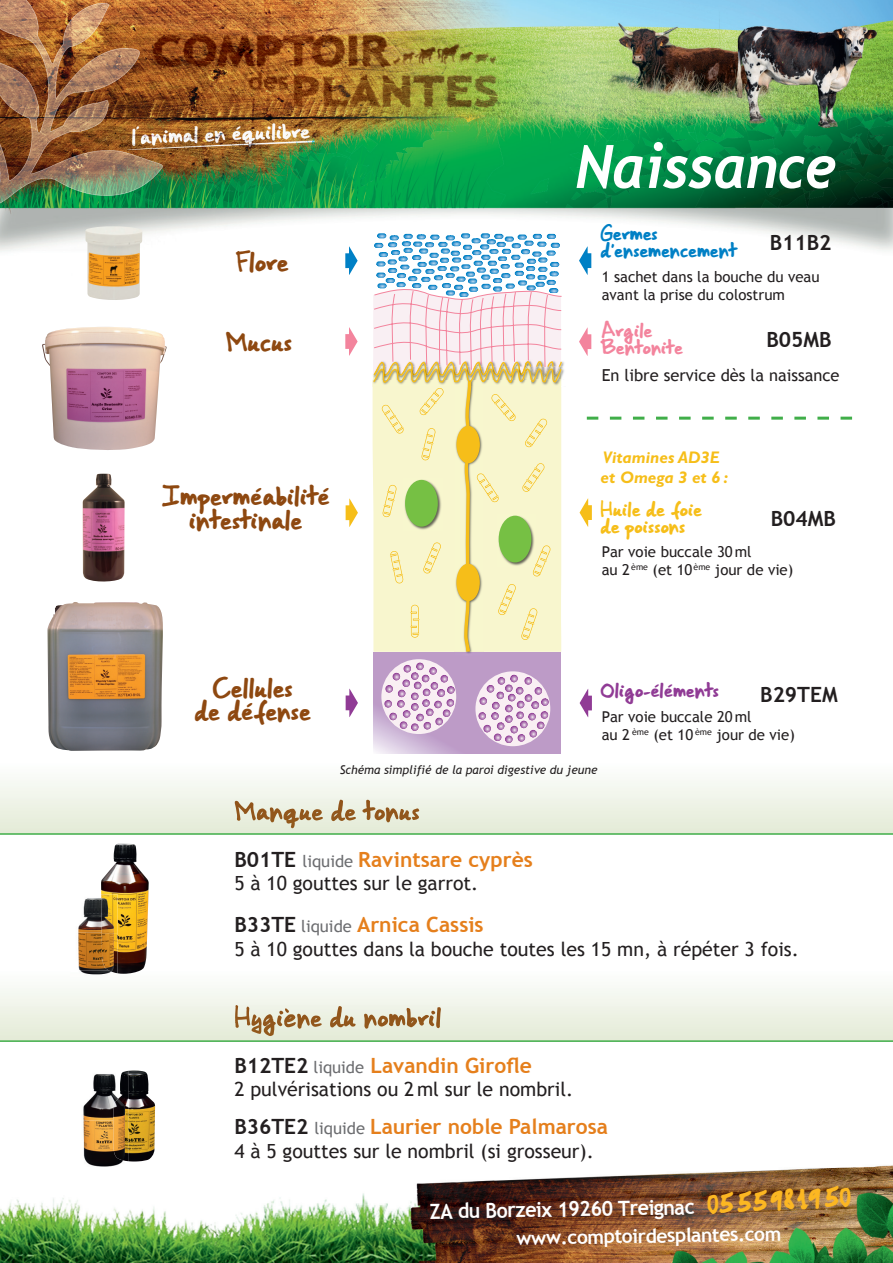
<style>
.page{position:relative;width:893px;height:1263px;background:#fff}
.page>*{position:absolute;margin:0;border:0;box-sizing:border-box;transform-origin:0 0}
.t1{font:italic 700 60px "Trebuchet";letter-spacing:-.015em;color:#fff;scale:.95 1}
.t2{font:25.5px "Gorri Sans";color:#fcb722}
.t3{font:700 21px "Trebuchet MS";color:#e57f1c}
.t4{font:700 21px "Trebuchet MS";color:#fff;scale:.94 1}
.t5{font:700 21px "Trebuchet MS";color:#231f20}
.t6{font:19.5px "Trebuchet MS";color:#231f20}
.t7{font:19.5px/23.4px "Gorri Sans";color:#8e4810;text-align:center}
.t8{font:700 19.5px "Trebuchet MS";color:#fff}
.t9{font:italic 700 16.8px/20.2px "Gill Sans Std";color:#f6be19}
.t10{font:16.5px "Trebuchet MS";color:#231f20}
.t11{font:15px/18px "Trebuchet MS";color:#231f20}
.t12{font:14.55px/17.4px "Gorri Sans";color:#0080c5}
.t13{font:14.55px/17.4px "Gorri Sans";color:#f6be19}
.t14{font:14.55px/17.4px "Gorri Sans";color:#f3849d}
.t15{font:14.55px "Gorri Sans";color:#903b95}
.t16{font:italic 12px "Trebuchet MS";color:#231f20}
.s1{color:#231f20}
.s2{font-weight:400;font-size:16.5px;color:#6c6d70}
</style>
<div class="page">
<img style="left:0;top:0;width:893px;height:1263px">
<div style="left:373px;top:652px;width:188px;height:101px;background:#bd9bc7"></div>
<svg style="left:373px;top:703px;width:83px;height:50px"></svg>
<img style="left:565px;top:359px;width:1px;height:20px">
<svg style="left:381px;top:659px;width:75px;height:75px"></svg>
<svg style="left:384px;top:663px;width:71px;height:68px"></svg>
<svg style="left:475px;top:671px;width:75px;height:75px"></svg>
<svg style="left:478px;top:675px;width:71px;height:68px"></svg>
<svg style="left:372px;top:233px;width:193px;height:419px"></svg>
<svg style="left:345px;top:327px;width:13px;height:29px"></svg>
<svg style="left:346px;top:499px;width:12px;height:28px"></svg>
<svg style="left:346px;top:689px;width:12px;height:28px"></svg>
<svg style="left:580px;top:689px;width:12px;height:28px"></svg>
<svg style="left:580px;top:498px;width:12px;height:29px"></svg>
<svg style="left:579px;top:327px;width:12px;height:29px"></svg>
<svg style="left:579px;top:246px;width:12px;height:29px"></svg>
<svg style="left:345px;top:247px;width:13px;height:28px"></svg>
<img style="left:113px;top:1070px;width:42px;height:91px">
<img style="left:0;top:763px;width:893px;height:70px">
<img style="left:235px;top:800px;width:184px;height:28px">
<hr style="left:0;top:833px;width:893px;height:2px;background:#40ae49">
<img style="left:0;top:970px;width:893px;height:70px">
<img style="left:235px;top:1005px;width:206px;height:31px">
<hr style="left:0;top:1040px;width:893px;height:2px;background:#40ae49">
<img style="left:82px;top:1071px;width:47px;height:99px">
<img style="left:101px;top:844px;width:48px;height:130px">
<img style="left:70px;top:894px;width:31px;height:38px">
<img style="left:70px;top:932px;width:31px;height:38px">
<img style="left:70px;top:970px;width:48px;height:7px">
<img style="left:101px;top:894px;width:17px;height:79px">
<svg style="left:587px;top:417px;width:265px;height:3px"></svg>
<img style="left:47px;top:602px;width:116px;height:149px">
<img style="left:42px;top:327px;width:125px;height:124px">
<img style="left:85px;top:226px;width:57px;height:75px">
<img style="left:83px;top:474px;width:42px;height:109px">
<p class="t7" style="left:235px;top:252px;width:55px">Flore</p>
<p class="t7" style="left:226px;top:333px;width:68px">Mucus</p>
<p class="t7" style="left:162px;top:486px;width:170px">Imperméabilité intestinale</p>
<h1 class="t1" style="left:575px;top:130px;width:276px">Naissance</h1>
<p class="t12" style="left:601px;top:226px;width:138px">Germes d'ensemencement</p>
<p class="t5" style="left:770px;top:230px;width:63px">B11B2</p>
<p class="t11" style="left:602px;top:268px;width:219px">1 sachet dans la bouche du veau avant la prise du colostrum</p>
<p class="t14" style="left:601px;top:324px;width:83px">Argile<br>Bentonite</p>
<p class="t5" style="left:766px;top:326px;width:67px">B05MB</p>
<p class="t10" style="left:602px;top:365px;width:239px">En libre service dès la naissance</p>
<p class="t9" style="left:601px;top:447px;width:129px">Vitamines AD3E et Omega 3 et 6 :</p>
<p class="t13" style="left:601px;top:502px;width:103px">Huile de foie de poissons</p>
<p class="t5" style="left:771px;top:505px;width:67px">B04MB</p>
<p class="t11" style="left:602px;top:543px;width:193px">Par voie buccale 30 ml<br>au 2 <sup>ème</sup> (et 10 <sup>ème</sup> jour de vie)</p>
<p class="t7" style="left:194px;top:678px;width:118px">Cellules<br>de défense</p>
<p class="t15" style="left:601px;top:681px;width:120px">Oligo-éléments</p>
<p class="t5" style="left:760px;top:681px;width:79px">B29TEM</p>
<p class="t11" style="left:602px;top:708px;width:195px">Par voie buccale 20 ml<br>au 2 <sup>ème</sup> (et 10 <sup>ème</sup> jour de vie)</p>
<p class="t16" style="left:340px;top:762px;width:259px">Schéma simplifié de la paroi digestive du jeune</p>
<p class="t3" style="left:234px;top:846px;width:300px"><span class="s1">B01TE</span> <span class="s2">liquide</span> Ravintsare cyprès</p>
<p class="t6" style="left:234px;top:871px;width:246px">5 à 10 gouttes sur le garrot.</p>
<p class="t3" style="left:234px;top:911px;width:251px"><span class="s1">B33TE</span> <span class="s2">liquide</span> Arnica Cassis</p>
<p class="t6" style="left:234px;top:937px;width:566px">5 à 10 gouttes dans la bouche toutes les 15 mn, à répéter 3 fois.</p>
<p class="t3" style="left:234px;top:1052px;width:299px"><span class="s1">B12TE2</span> <span class="s2">liquide</span> Lavandin Girofle</p>
<p class="t6" style="left:234px;top:1078px;width:340px">2 pulvérisations ou 2 ml sur le nombril.</p>
<p class="t3" style="left:234px;top:1113px;width:375px"><span class="s1">B36TE2</span> <span class="s2">liquide</span> Laurier noble Palmarosa</p>
<p class="t6" style="left:234px;top:1139px;width:361px">4 à 5 gouttes sur le nombril (si grosseur).</p>
<p class="t4" style="left:430px;top:1198px;width:283px;rotate:-1deg">ZA du Borzeix 19260 Treignac</p>
<h2 class="t2" style="left:706px;top:1183px;width:146px;rotate:-3deg">05 55 98 19 50</h2>
<p class="t8" style="left:516px;top:1226px;width:267px;rotate:-1deg">www.comptoirdesplantes.com</p>
</div>
